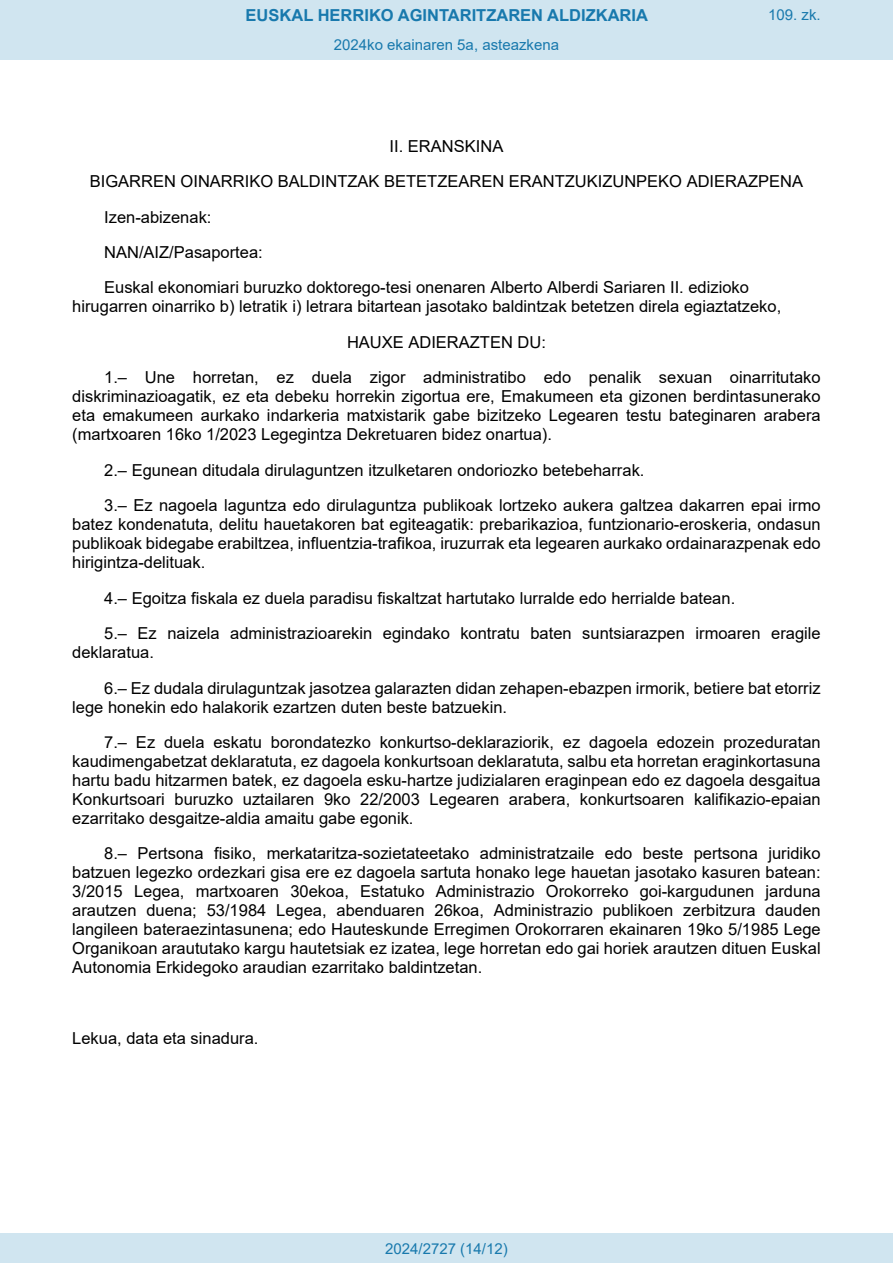
<style>
.page{position:relative;width:893px;height:1263px;background:#fff}
.page>*{position:absolute;margin:0;border:0;box-sizing:border-box;transform-origin:0 0}
.t1{font:16.5px/18.9px "Arial";color:#000;text-align:justify}
.t2{font:700 16.5px "Arial";color:#1879ad}
.Paginacion_Centro{font:15px "Arial";color:#1879ad}
</style>
<div class="page">
<div style="left:0;top:0;width:893px;height:60px;background:#d0e5f0"></div>
<div style="left:0;top:1233px;width:893px;height:30px;background:#d0e5f0"></div>
<p class="t2" style="left:246px;top:3px;width:404px">EUSKAL HERRIKO AGINTARITZAREN ALDIZKARIA</p>
<p class="Paginacion_Centro" style="left:768px;top:5px;width:54px">109. zk.</p>
<p class="Paginacion_Centro" style="left:334px;top:35px;width:227px">2024ko ekainaren 5a, asteazkena</p>
<p class="t1" style="left:390px;top:136px;width:115px">II. ERANSKINA</p>
<p class="t1" style="left:90px;top:172px;width:715px">BIGARREN OINARRIKO BALDINTZAK BETETZEAREN ERANTZUKIZUNPEKO ADIERAZPENA</p>
<p class="t1" style="left:104px;top:207px;width:109px">Izen-abizenak:</p>
<p class="t1" style="left:104px;top:243px;width:160px">NAN/AIZ/Pasaportea:</p>
<p class="t1" style="left:104px;top:278px;width:646px">Euskal ekonomiari buruzko doktorego-tesi onenaren Alberto Alberdi Sariaren II. edizioko</p>
<p class="t1" style="left:72px;top:297px;width:710px">hirugarren oinarriko b) letratik i) letrara bitartean jasotako baldintzak betetzen direla egiaztatzeko,</p>
<p class="t1" style="left:347px;top:333px;width:200px">HAUXE ADIERAZTEN DU:</p>
<p class="t1" style="left:104px;top:368px;width:718px">1.– Une horretan, ez duela zigor administratibo edo penalik sexuan oinarritutako</p>
<p class="t1" style="left:72px;top:387px;width:750px">diskriminazioagatik, ez eta debeku horrekin zigortua ere, Emakumeen eta gizonen berdintasunerako eta emakumeen aurkako indarkeria matxistarik gabe bizitzeko Legearen testu bateginaren arabera (martxoaren 16ko 1/2023 Legegintza Dekretuaren bidez onartua).</p>
<p class="t1" style="left:104px;top:452px;width:718px;line-height:35.4px">2.– Egunean ditudala dirulaguntzen itzulketaren ondoriozko betebeharrak.<br>3.– Ez nagoela laguntza edo dirulaguntza publikoak lortzeko aukera galtzea dakarren epai irmo</p>
<p class="t1" style="left:72px;top:515px;width:750px">batez kondenatuta, delitu hauetakoren bat egiteagatik: prebarikazioa, funtzionario-eroskeria, ondasun publikoak bidegabe erabiltzea, influentzia-trafikoa, iruzurrak eta legearen aurkako ordainarazpenak edo hirigintza-delituak.</p>
<p class="t1" style="left:104px;top:580px;width:718px;line-height:35.4px">4.– Egoitza fiskala ez duela paradisu fiskaltzat hartutako lurralde edo herrialde batean.<br>5.– Ez naizela administrazioarekin egindako kontratu baten suntsiarazpen irmoaren eragile</p>
<p class="t1" style="left:104px;top:634px;width:718px;line-height:35.4px;text-indent:-32px">deklaratua.<br>6.– Ez dudala dirulaguntzak jasotzea galarazten didan zehapen-ebazpen irmorik, betiere bat etorriz</p>
<p class="t1" style="left:104px;top:689px;width:718px;line-height:35.4px;text-indent:-32px">lege honekin edo halakorik ezartzen duten beste batzuekin.<br>7.– Ez duela eskatu borondatezko konkurtso-deklaraziorik, ez dagoela edozein prozeduratan</p>
<p class="t1" style="left:72px;top:752px;width:750px">kaudimengabetzat deklaratuta, ez dagoela konkurtsoan deklaratuta, salbu eta horretan eraginkortasuna hartu badu hitzarmen batek, ez dagoela esku-hartze judizialaren eraginpean edo ez dagoela desgaitua Konkurtsoari buruzko uztailaren 9ko 22/2003 Legearen arabera, konkurtsoaren kalifikazio-epaian ezarritako desgaitze-aldia amaitu gabe egonik.</p>
<p class="t1" style="left:72px;top:844px;width:750px;text-indent:32px">8.– Pertsona fisiko, merkataritza-sozietateetako administratzaile edo beste pertsona juridiko batzuen legezko ordezkari gisa ere ez dagoela sartuta honako lege hauetan jasotako kasuren batean:<br>3/2015 Legea, martxoaren 30ekoa, Estatuko Administrazio Orokorreko goi-kargudunen jarduna arautzen duena; 53/1984 Legea, abenduaren 26koa, Administrazio publikoen zerbitzura dauden langileen bateraezintasunena; edo Hauteskunde Erregimen Orokorraren ekainaren 19ko 5/1985 Lege Organikoan araututako kargu hautetsiak ez izatea, lege horretan edo gai horiek arautzen dituen Euskal Autonomia Erkidegoko araudian ezarritako baldintzetan.</p>
<p class="t1" style="left:72px;top:1029px;width:188px">Lekua, data eta sinadura.</p>
<p class="Paginacion_Centro" style="left:385px;top:1238px;width:124px">2024/2727 (14/12)</p>
</div>
